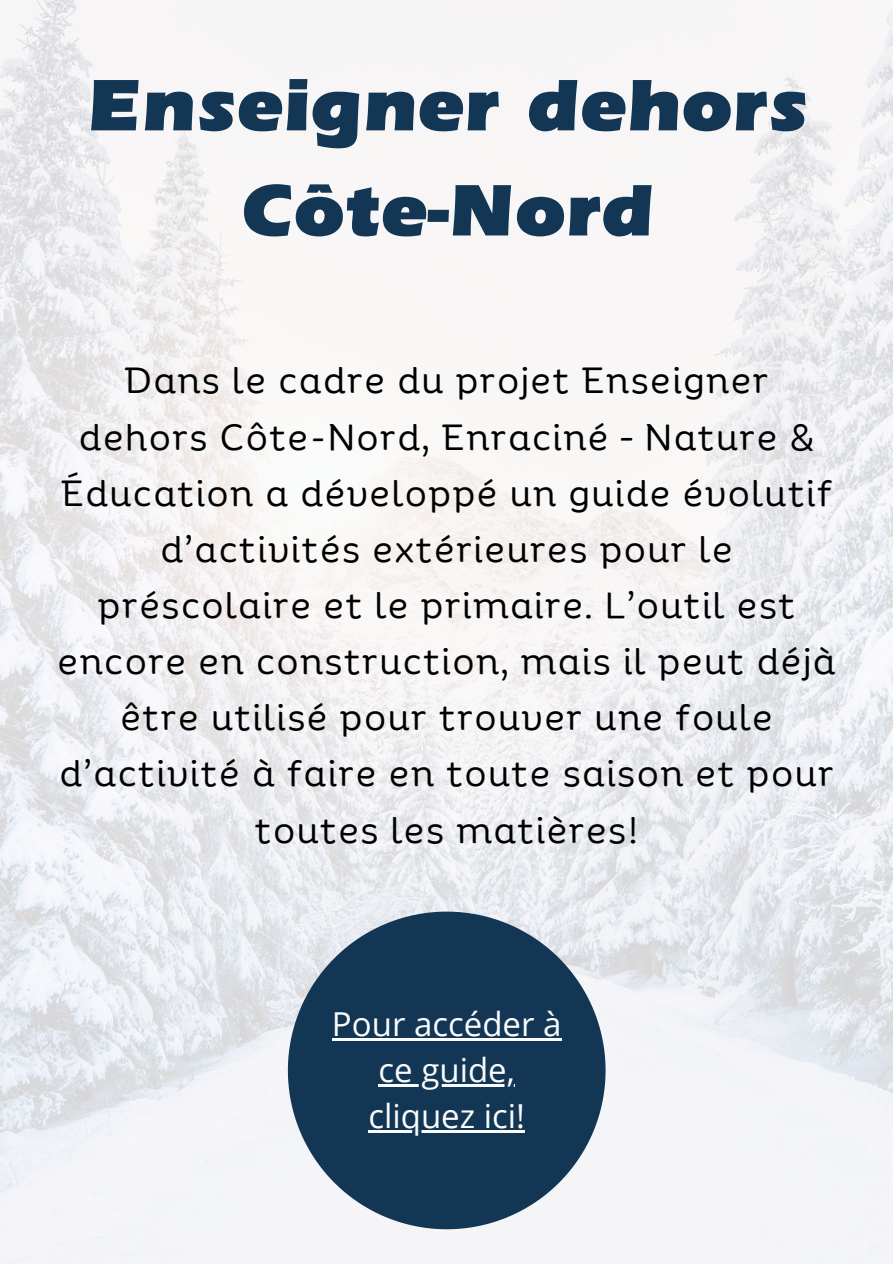
<style>
.page{position:relative;width:893px;height:1264px;background:#fff}
.page>*{position:absolute;margin:0;border:0;box-sizing:border-box;transform-origin:0 0}
.t1{font:900 75.45px/105px "ITC Eras Std";color:#123654;text-align:center}
.t2{font:35.4px/56.1px "Binate Display";letter-spacing:.055em;color:#000;text-align:center}
.t3{font:33px/46.2px "Open Sans";color:#fafbfc;text-align:center}
</style>
<div class="page">
<img style="left:0;top:0;width:892px;height:1263px">
<svg style="left:288px;top:911px;width:317px;height:317px;background:#425e77"></svg>
<hr style="left:332px;top:1038px;width:229px;height:2px;background:#fafbfc">
<hr style="left:378px;top:1084px;width:137px;height:2px;background:#fafbfc">
<hr style="left:368px;top:1130px;width:157px;height:2px;background:#fafbfc">
<p class="t1" style="left:86px;top:65px;width:722px">Enseigner dehors<br>Côte-Nord</p>
<p class="t2" style="left:58px;top:348px;width:778px">Dans le cadre du projet Enseigner dehors Côte-Nord, Enraciné – Nature &amp; Éducation a développé un guide évolutif d’activités extérieures pour le préscolaire et le primaire. L’outil est encore en construction, mais il peut déjà être utilisé pour trouver une foule d’activité à faire en toute saison et pour toutes les matières!</p>
<p class="t3" style="left:332px;top:1000px;width:231px">Pour accéder à ce guide, cliquez ici!</p>
</div>
